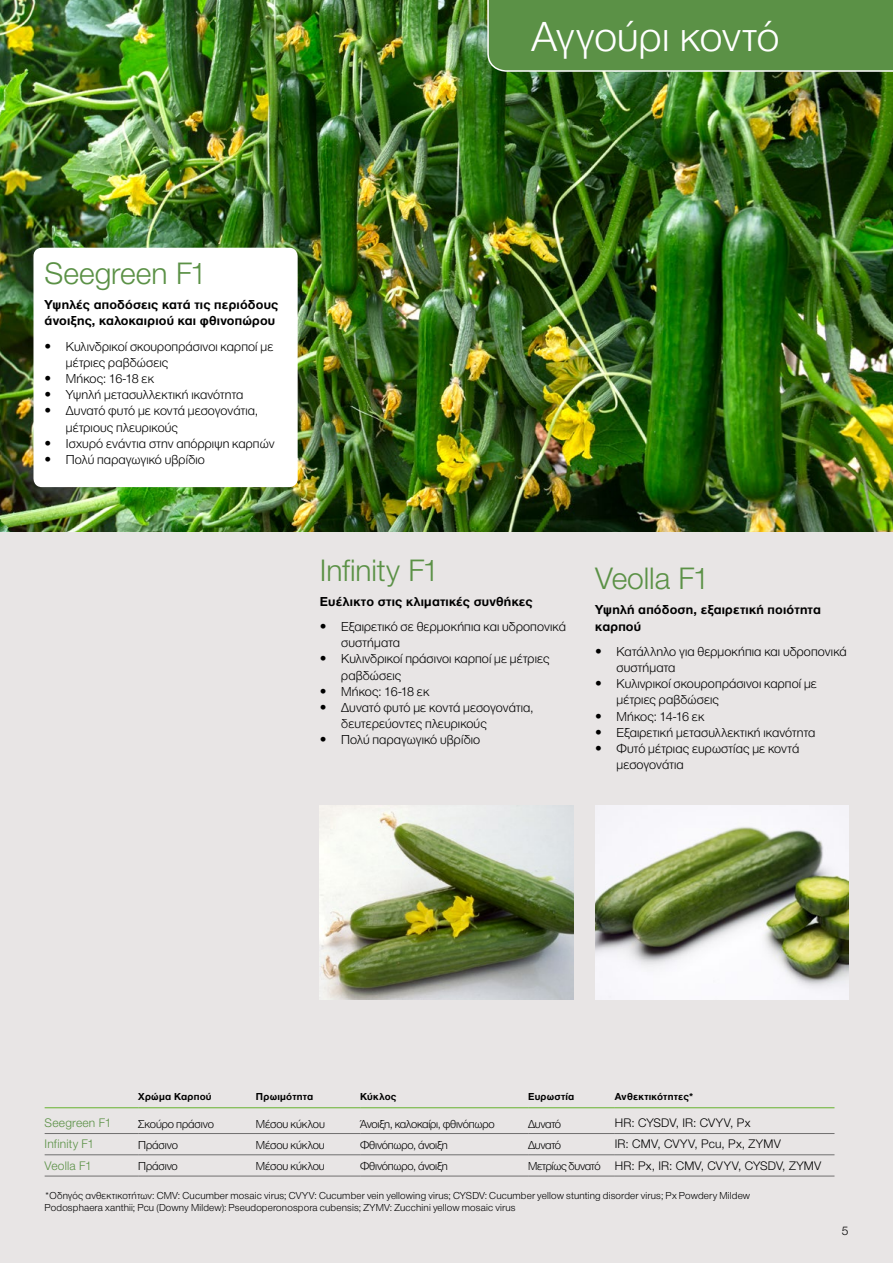
<style>
.page{position:relative;width:893px;height:1263px;background:#e8e5e5}
.page>*{position:absolute;margin:0;border:0;box-sizing:border-box;transform-origin:0 0}
.t1{font:300 43.5px "Helvetica Neue Greek";color:#fff}
.t2{font:300 30px "Helvetica Neue LT Pro";letter-spacing:-.005em;color:#5b9146}
.t3{font:300 13.5px/16.2px "Helvetica Neue Greek";letter-spacing:.01em;color:#000}
.t4{font:700 13.5px/16.2px "Helvetica Neue Greek";letter-spacing:.015em;color:#000}
.t5{font:300 12px "Helvetica Neue Greek";letter-spacing:-.015em;color:#000}
.t6{font:300 12px "Helvetica Neue LT Pro";letter-spacing:.015em;color:#000}
.t7{font:300 12px "Helvetica Neue LT Pro";letter-spacing:.015em;color:#5b9146}
.t8{font:300 10.5px/12.6px "Helvetica Neue Greek";letter-spacing:.015em;color:#000}
.t9{font:700 10.5px "Helvetica Neue Greek";letter-spacing:.02em;color:#000}
.s1{font-family:"Helvetica Neue LT Pro"}
.s2{font-family:"Helvetica Neue Greek"}
</style>
<div class="page">
<img style="left:0;top:0;width:893px;height:531px">
<div style="left:33px;top:248px;width:265px;height:239px;background:#fff;border-radius:9px"></div>
<hr style="left:45px;top:1133px;width:93px;height:1px;background:#706f6f">
<hr style="left:138px;top:1133px;width:118px;height:1px;background:#706f6f">
<hr style="left:256px;top:1133px;width:104px;height:1px;background:#706f6f">
<hr style="left:360px;top:1133px;width:168px;height:1px;background:#706f6f">
<hr style="left:528px;top:1133px;width:87px;height:1px;background:#706f6f">
<hr style="left:615px;top:1133px;width:219px;height:1px;background:#706f6f">
<hr style="left:45px;top:1154px;width:93px;height:1px;background:#706f6f">
<hr style="left:138px;top:1154px;width:118px;height:1px;background:#706f6f">
<hr style="left:256px;top:1154px;width:104px;height:1px;background:#706f6f">
<hr style="left:360px;top:1154px;width:168px;height:1px;background:#706f6f">
<hr style="left:528px;top:1154px;width:87px;height:1px;background:#706f6f">
<hr style="left:615px;top:1154px;width:219px;height:1px;background:#706f6f">
<hr style="left:45px;top:1176px;width:93px;height:1px;background:#706f6f">
<hr style="left:138px;top:1176px;width:118px;height:1px;background:#706f6f">
<hr style="left:256px;top:1176px;width:104px;height:1px;background:#706f6f">
<hr style="left:360px;top:1176px;width:168px;height:1px;background:#706f6f">
<hr style="left:528px;top:1176px;width:87px;height:1px;background:#706f6f">
<hr style="left:615px;top:1176px;width:219px;height:1px;background:#706f6f">
<hr style="left:45px;top:1107px;width:93px;height:1px;background:#65b32e">
<hr style="left:138px;top:1107px;width:118px;height:1px;background:#65b32e">
<hr style="left:256px;top:1107px;width:104px;height:1px;background:#65b32e">
<hr style="left:360px;top:1107px;width:168px;height:1px;background:#65b32e">
<hr style="left:528px;top:1107px;width:87px;height:1px;background:#65b32e">
<hr style="left:615px;top:1107px;width:219px;height:1px;background:#65b32e">
<div style="left:487px;top:0;width:406px;height:73px;background:#5b9146"></div>
<img style="left:320px;top:806px;width:253px;height:193px">
<img style="left:595px;top:806px;width:253px;height:193px">
<h1 class="t1" style="left:531px;top:14px;width:250px">Αγγούρι κοντό</h1>
<h2 class="t2" style="left:45px;top:255px;width:164px">Seegreen F1</h2>
<p class="t4" style="left:45px;top:297px;width:235px">Υψηλές αποδόσεις κατά τις περιόδους άνοιξης, καλοκαιριού και φθινοπώρου</p>
<p class="t3" style="left:66px;top:338px;width:209px;text-indent:-21px"><span class="s1">•</span> Κυλινδρικοί σκουροπράσινοι καρποί με μέτριες ραβδώσεις</p>
<p class="t3" style="left:45px;top:370px;width:111px"><span class="s1">•</span> Μήκος: 16-18 εκ</p>
<p class="t3" style="left:45px;top:387px;width:200px"><span class="s1">•</span> Υψηλή μετασυλλεκτική ικανότητα</p>
<p class="t3" style="left:66px;top:403px;width:194px;text-indent:-21px"><span class="s1">•</span> Δυνατό φυτό με κοντά μεσογονάτια, μέτριους πλευρικούς</p>
<p class="t3" style="left:45px;top:435px;width:231px"><span class="s1">•</span> Ισχυρό ενάντια στην απόρριψη καρπών</p>
<p class="t3" style="left:45px;top:451px;width:162px"><span class="s1">•</span> Πολύ παραγωγικό υβρίδιο</p>
<h2 class="t2" style="left:320px;top:552px;width:121px">Infinity F1</h2>
<p class="t4" style="left:320px;top:593px;width:214px">Ευέλικτο στις κλιματικές συνθήκες</p>
<p class="t3" style="left:341px;top:618px;width:226px;text-indent:-21px"><span class="s1">•</span> Εξαιρετικό σε θερμοκήπια και υδροπονικά συστήματα</p>
<p class="t3" style="left:341px;top:651px;width:210px;text-indent:-21px"><span class="s1">•</span> Κυλινδρικοί πράσινοι καρποί με μέτριες ραβδώσεις</p>
<p class="t3" style="left:320px;top:683px;width:111px"><span class="s1">•</span> Μήκος: 16-18 εκ</p>
<p class="t3" style="left:341px;top:699px;width:194px;text-indent:-21px"><span class="s1">•</span> Δυνατό φυτό με κοντά μεσογονάτια, δευτερεύοντες πλευρικούς</p>
<p class="t3" style="left:320px;top:732px;width:162px"><span class="s1">•</span> Πολύ παραγωγικό υβρίδιο</p>
<h2 class="t2" style="left:595px;top:560px;width:116px">Veolla F1</h2>
<p class="t4" style="left:595px;top:602px;width:227px">Υψηλή απόδοση, εξαιρετική ποιότητα καρπού</p>
<p class="t3" style="left:617px;top:643px;width:232px;text-indent:-21px"><span class="s1">•</span> Κατάλληλο για θερμοκήπια και υδροπονικά συστήματα</p>
<p class="t3" style="left:617px;top:675px;width:202px;text-indent:-21px"><span class="s1">•</span> Κυλινρικοί σκουροπράσινοι καρποί με μέτριες ραβδώσεις</p>
<p class="t3" style="left:595px;top:708px;width:110px"><span class="s1">•</span> Μήκος: 14-16 εκ</p>
<p class="t3" style="left:595px;top:724px;width:222px"><span class="s1">•</span> Εξαιρετική μετασυλλεκτική ικανότητα</p>
<p class="t3" style="left:617px;top:740px;width:184px;text-indent:-21px"><span class="s1">•</span> Φυτό μέτριας ευρωστίας με κοντά μεσογονάτια</p>
<p class="t9" style="left:138px;top:1091px;width:75px">Χρώμα Καρπού</p>
<p class="t9" style="left:256px;top:1091px;width:59px">Πρωιμότητα</p>
<p class="t9" style="left:360px;top:1091px;width:38px">Κύκλος</p>
<p class="t9" style="left:528px;top:1091px;width:48px">Ευρωστία</p>
<p class="t9" style="left:615px;top:1091px;width:80px">Ανθεκτικότητες*</p>
<p class="t7" style="left:45px;top:1115px;width:68px">Seegreen F1</p>
<p class="t5" style="left:138px;top:1117px;width:77px">Σκούρο πράσινο</p>
<p class="t5" style="left:256px;top:1117px;width:70px">Μέσου κύκλου</p>
<p class="t5" style="left:360px;top:1117px;width:136px">Άνοιξη, καλοκαίρι, φθινόπωρο</p>
<p class="t5" style="left:528px;top:1117px;width:34px">Δυνατό</p>
<p class="t6" style="left:615px;top:1115px;width:137px">HR: CYSDV, IR: CVYV, Px</p>
<p class="t7" style="left:45px;top:1137px;width:51px">Infinity F1</p>
<p class="t5" style="left:138px;top:1138px;width:41px">Πράσινο</p>
<p class="t5" style="left:256px;top:1138px;width:70px">Μέσου κύκλου</p>
<p class="t5" style="left:360px;top:1138px;width:89px">Φθινόπωρο, άνοιξη</p>
<p class="t5" style="left:528px;top:1138px;width:34px">Δυνατό</p>
<p class="t6" style="left:615px;top:1137px;width:167px">IR: CMV, CVYV, Pcu, Px, ZYMV</p>
<p class="t7" style="left:45px;top:1158px;width:49px">Veolla F1</p>
<p class="t5" style="left:138px;top:1160px;width:41px">Πράσινο</p>
<p class="t5" style="left:256px;top:1160px;width:70px">Μέσου κύκλου</p>
<p class="t5" style="left:360px;top:1160px;width:89px">Φθινόπωρο, άνοιξη</p>
<p class="t6" style="left:528px;top:1158px;width:295px"><span class="s2">Μετρίως δυνατό</span> HR: Px, IR: CMV, CVYV, CYSDV, ZYMV</p>
<p class="t8" style="left:45px;top:1189px;width:707px">*Οδηγός ανθεκτικοτήτων: CMV: Cucumber mosaic virus; CVYV: Cucumber vein yellowing virus; CYSDV: Cucumber yellow stunting disorder virus; Px Powdery Mildew<br>Podosphaera xanthii; Pcu (Downy Mildew): Pseudoperonospora cubensis; ZYMV: Zucchini yellow mosaic virus</p>
<p class="t6" style="left:842px;top:1224px;width:8px">5</p>
</div>
